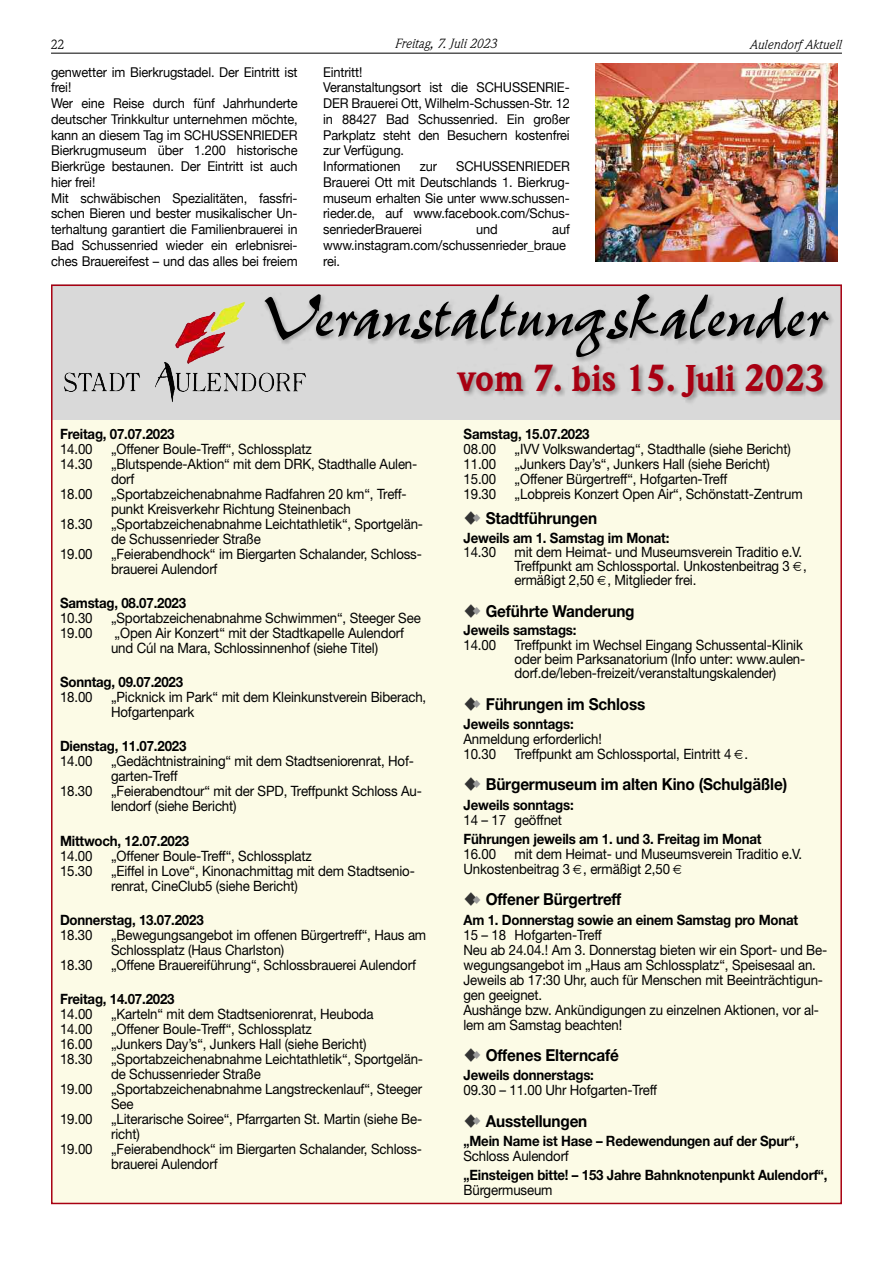
<style>
.page{position:relative;width:893px;height:1263px;background:#fff}
.page>*{position:absolute;margin:0;border:0;box-sizing:border-box;transform-origin:0 0}
.t1{font:72px "Pepita";letter-spacing:-.02em;color:#000}
.t2{font:900 39px "Weidemann";color:#a80012;scale:.93 1}
.t3{font:700 16.5px "Helvetica Neue";letter-spacing:-.01em;color:#000;scale:.93 1}
.t4{font:14.25px/15px "Helvetica Neue";letter-spacing:-.01em;color:#000;scale:.93 1}
.t5{font:700 14.25px "Helvetica Neue";letter-spacing:-.015em;color:#000;scale:.93 1}
.t6{font:italic 13.95px "Weidemann";color:#000}
.t7{font:13.95px "Weidemann";color:#000}
.t8{font:13.5px/15.8px "Helvetica Neue";letter-spacing:-.01em;color:#000;scale:.95 1}
.s1{color:#333}
</style>
<div class="page">
<hr style="left:51px;top:53px;width:791px;height:1px;background:#000">
<div style="left:51px;top:419px;width:791px;height:785px;background:#fcfbe6"></div>
<img style="left:51px;top:284px;width:791px;height:69px">
<img style="left:51px;top:353px;width:791px;height:71px">
<img style="left:595px;top:64px;width:243px;height:198px">
<p class="t7" style="left:51px;top:36px;width:15px">22</p>
<p class="t6" style="left:395px;top:35px;width:103px">Freitag, 7. Juli 2023</p>
<p class="t6" style="left:750px;top:36px;width:93px">Aulendorf Aktuell</p>
<p class="t8" style="left:51px;top:64px;width:261px">genwetter im Bierkrugstadel. Der Eintritt ist frei!<br>Wer eine Reise durch fünf Jahrhunderte deutscher Trinkkultur unternehmen möchte, kann an diesem Tag im SCHUSSENRIEDER Bierkrugmuseum über 1.200 historische Bierkrüge bestaunen. Der Eintritt ist auch hier frei!<br>Mit schwäbischen Spezialitäten, fassfri&shy;schen Bieren und bester musikalischer Un&shy;terhaltung garantiert die Familienbrauerei in Bad Schussenried wieder ein erlebnisrei&shy;ches Brauereifest – und das alles bei freiem</p>
<p class="t8" style="left:323px;top:64px;width:261px">Eintritt!<br>Veranstaltungsort ist die SCHUSSENRIE-<br>DER Brauerei Ott, Wilhelm-Schussen-Str. 12 in 88427 Bad Schussenried. Ein großer<br>Parkplatz steht den Besuchern kostenfrei zur Verfügung.<br>Informationen</p>
<p class="t8" style="left:323px;top:158px;width:261px;text-align:justify;text-indent:133px">SCHUSSENRIEDER Brauerei Ott mit Deutschlands 1. Bierkrug&shy;museum erhalten Sie unter www.schussen&shy;rieder.de, auf www.facebook.com/Schus&shy;senriederBrauerei</p>
<p class="t8" style="left:420px;top:158px;width:20px">zur</p>
<p class="t8" style="left:323px;top:221px;width:261px;text-indent:229px">auf www.instagram.com/schussenrieder_braue rei.</p>
<p class="t8" style="left:476px;top:221px;width:24px">und</p>
<h1 class="t1" style="left:261px;top:268px;width:570px">Veranstaltungskalender</h1>
<h2 class="t2" style="left:458px;top:355px;width:396px">vom 7. bis 15. Juli 2023</h2>
<p class="t5" style="left:60px;top:428px;width:125px">Freitag, 07.07.2023</p>
<p class="t4" style="left:60px;top:442px;width:37px">14.00</p>
<p class="t4" style="left:111px;top:442px;width:218px">„Offener Boule-Treff“, Schlossplatz</p>
<p class="t4" style="left:60px;top:457px;width:37px">14.30</p>
<p class="t4" style="left:111px;top:457px;width:331px">„Blutspende-Aktion“ mit dem DRK, Stadthalle Aulen&shy;dorf</p>
<p class="t4" style="left:60px;top:487px;width:37px">18.00</p>
<p class="t4" style="left:111px;top:487px;width:319px">„Sportabzeichenabnahme Radfahren 20 km“, Treff&shy;punkt Kreisverkehr Richtung Steinenbach</p>
<p class="t4" style="left:60px;top:517px;width:37px">18.30</p>
<p class="t4" style="left:111px;top:517px;width:337px">„Sportabzeichenabnahme Leichtathletik“, Sportgelän&shy;de Schussenrieder Straße</p>
<p class="t4" style="left:60px;top:547px;width:37px">19.00</p>
<p class="t4" style="left:111px;top:547px;width:336px">„Feierabendhock“ im Biergarten Schalander, Schloss&shy;brauerei Aulendorf</p>
<p class="t5" style="left:60px;top:598px;width:137px">Samstag, 08.07.2023</p>
<p class="t4" style="left:60px;top:612px;width:37px">10.30</p>
<p class="t4" style="left:111px;top:612px;width:335px">„Sportabzeichenabnahme Schwimmen“, Steeger See</p>
<p class="t4" style="left:60px;top:627px;width:37px">19.00</p>
<p class="t4" style="left:111px;top:627px;width:317px">„Open Air Konzert“ mit der Stadtkapelle Aulendorf und Cúl na Mara, Schlossinnenhof (siehe Titel)</p>
<p class="t5" style="left:60px;top:677px;width:134px">Sonntag, 09.07.2023</p>
<p class="t4" style="left:60px;top:691px;width:37px">18.00</p>
<p class="t4" style="left:111px;top:691px;width:340px">„Picknick im Park“ mit dem Kleinkunstverein Biberach,<br>Hofgartenpark</p>
<p class="t5" style="left:60px;top:741px;width:137px">Dienstag, 11.07.2023</p>
<p class="t4" style="left:60px;top:755px;width:37px">14.00</p>
<p class="t4" style="left:111px;top:755px;width:327px">„Gedächtnistraining“ mit dem Stadtseniorenrat, Hof&shy;garten-Treff</p>
<p class="t4" style="left:60px;top:785px;width:37px">18.30</p>
<p class="t4" style="left:111px;top:785px;width:336px">„Feierabendtour“ mit der SPD, Treffpunkt Schloss Au&shy;lendorf (siehe Bericht)</p>
<p class="t5" style="left:60px;top:835px;width:141px">Mittwoch, 12.07.2023</p>
<p class="t4" style="left:60px;top:849px;width:37px">14.00</p>
<p class="t4" style="left:111px;top:849px;width:218px">„Offener Boule-Treff“, Schlossplatz</p>
<p class="t4" style="left:60px;top:864px;width:37px">15.30</p>
<p class="t4" style="left:111px;top:864px;width:328px">„Eiffel in Love“, Kinonachmittag mit dem Stadtsenio&shy;renrat, CineClub5 (siehe Bericht)</p>
<p class="t5" style="left:60px;top:915px;width:156px">Donnerstag, 13.07.2023</p>
<p class="t4" style="left:60px;top:929px;width:37px">18.30</p>
<p class="t4" style="left:111px;top:929px;width:340px">„Bewegungsangebot im offenen Bürgertreff“, Haus am<br>Schlossplatz (Haus Charlston)</p>
<p class="t4" style="left:60px;top:959px;width:37px">18.30</p>
<p class="t4" style="left:111px;top:959px;width:329px">„Offene Brauereiführung“, Schlossbrauerei Aulendorf</p>
<p class="t5" style="left:60px;top:994px;width:125px">Freitag, 14.07.2023</p>
<p class="t4" style="left:60px;top:1008px;width:37px">14.00</p>
<p class="t4" style="left:111px;top:1008px;width:284px">„Karteln“ mit dem Stadtseniorenrat, Heuboda</p>
<p class="t4" style="left:60px;top:1023px;width:37px">14.00</p>
<p class="t4" style="left:111px;top:1023px;width:218px">„Offener Boule-Treff“, Schlossplatz</p>
<p class="t4" style="left:60px;top:1038px;width:37px">16.00</p>
<p class="t4" style="left:111px;top:1038px;width:276px">„Junkers Day’s“, Junkers Hall (siehe Bericht)</p>
<p class="t4" style="left:60px;top:1053px;width:37px">18.30</p>
<p class="t4" style="left:111px;top:1053px;width:337px">„Sportabzeichenabnahme Leichtathletik“, Sportgelän&shy;de Schussenrieder Straße</p>
<p class="t4" style="left:60px;top:1083px;width:37px">19.00</p>
<p class="t4" style="left:111px;top:1083px;width:336px">„Sportabzeichenabnahme Langstreckenlauf“, Steeger<br>See</p>
<p class="t4" style="left:60px;top:1113px;width:37px">19.00</p>
<p class="t4" style="left:111px;top:1113px;width:336px">„Literarische Soiree“, Pfarrgarten St. Martin (siehe Be&shy;richt)</p>
<p class="t4" style="left:60px;top:1143px;width:37px">19.00</p>
<p class="t4" style="left:111px;top:1143px;width:336px">„Feierabendhock“ im Biergarten Schalander, Schloss&shy;brauerei Aulendorf</p>
<p class="t5" style="left:464px;top:428px;width:137px">Samstag, 15.07.2023</p>
<p class="t4" style="left:464px;top:442px;width:37px">08.00</p>
<p class="t4" style="left:515px;top:442px;width:299px">„IVV Volkswandertag“, Stadthalle (siehe Bericht)</p>
<p class="t4" style="left:464px;top:457px;width:37px">11.00</p>
<p class="t4" style="left:515px;top:457px;width:276px">„Junkers Day’s“, Junkers Hall (siehe Bericht)</p>
<p class="t4" style="left:464px;top:472px;width:37px">15.00</p>
<p class="t4" style="left:515px;top:472px;width:230px">„Offener Bürgertreff“, Hofgarten-Treff</p>
<p class="t4" style="left:464px;top:487px;width:37px">19.30</p>
<p class="t4" style="left:515px;top:487px;width:311px">„Lobpreis Konzert Open Air“, Schönstatt-Zentrum</p>
<p class="t3" style="left:463px;top:512px;width:145px"><span class="s1">◆</span> Stadtführungen</p>
<p class="t5" style="left:463px;top:532px;width:223px">Jeweils am 1. Samstag im Monat:</p>
<p class="t4" style="left:463px;top:546px;width:37px">14.30</p>
<p class="t4" style="left:514px;top:546px;width:316px;line-height:14.2px">mit dem Heimat- und Museumsverein Traditio e.V.<br>Treffpunkt am Schlossportal. Unkostenbeitrag 3 , ermäßigt 2,50 , Mitglieder frei.</p>
<p class="t3" style="left:463px;top:605px;width:185px"><span class="s1">◆</span> Geführte Wanderung</p>
<p class="t5" style="left:463px;top:625px;width:123px">Jeweils samstags:</p>
<p class="t4" style="left:463px;top:638px;width:37px">14.00</p>
<p class="t4" style="left:514px;top:639px;width:314px;line-height:14.2px">Treffpunkt im Wechsel Eingang Schussental-Klinik oder beim Parksanatorium (Info unter: www.aulen&shy;dorf.de/leben-freizeit/veranstaltungskalender)</p>
<p class="t3" style="left:463px;top:698px;width:197px"><span class="s1">◆</span> Führungen im Schloss</p>
<p class="t5" style="left:463px;top:719px;width:120px">Jeweils sonntags:</p>
<p class="t4" style="left:463px;top:733px;width:150px">Anmeldung erforderlich!<br>10.30</p>
<p class="t4" style="left:514px;top:748px;width:253px">Treffpunkt am Schlossportal, Eintritt 4 .</p>
<p class="t3" style="left:463px;top:778px;width:350px"><span class="s1">◆</span> Bürgermuseum im alten Kino (Schulgäßle)</p>
<p class="t5" style="left:463px;top:799px;width:120px">Jeweils sonntags:</p>
<p class="t4" style="left:463px;top:813px;width:108px">14 – 17 geöffnet</p>
<p class="t5" style="left:463px;top:834px;width:322px">Führungen jeweils am 1. und 3. Freitag im Monat</p>
<p class="t4" style="left:463px;top:848px;width:37px">16.00</p>
<p class="t4" style="left:463px;top:848px;width:366px;text-indent:51px">mit dem Heimat- und Museumsverein Traditio e.V.<br>Unkostenbeitrag 3 , ermäßigt 2,50</p>
<p class="t3" style="left:463px;top:893px;width:171px"><span class="s1">◆</span> Offener Bürgertreff</p>
<p class="t5" style="left:463px;top:914px;width:361px">Am 1. Donnerstag sowie an einem Samstag pro Monat</p>
<p class="t4" style="left:463px;top:928px;width:393px">15 – 18 Hofgarten-Treff<br>Neu ab 24.04.! Am 3. Donnerstag bieten wir ein Sport- und Be&shy;wegungsangebot im „Haus am Schlossplatz“, Speisesaal an.<br>Jeweils ab 17:30 Uhr, auch für Menschen mit Beeinträchtigun&shy;gen geeignet.<br>Aushänge bzw. Ankündigungen zu einzelnen Aktionen, vor al&shy;lem am Samstag beachten!</p>
<p class="t3" style="left:463px;top:1049px;width:169px"><span class="s1">◆</span> Offenes Elterncafé</p>
<p class="t5" style="left:463px;top:1070px;width:142px">Jeweils donnerstags:</p>
<p class="t4" style="left:463px;top:1084px;width:210px">09.30 – 11.00 Uhr Hofgarten-Treff</p>
<p class="t3" style="left:463px;top:1115px;width:135px"><span class="s1">◆</span> Ausstellungen</p>
<p class="t5" style="left:463px;top:1136px;width:362px">„Mein Name ist Hase – Redewendungen auf der Spur“,</p>
<p class="t4" style="left:463px;top:1150px;width:115px">Schloss Aulendorf</p>
<p class="t5" style="left:463px;top:1170px;width:393px">„Einsteigen bitte! – 153 Jahre Bahnknotenpunkt Aulendorf“,</p>
<p class="t4" style="left:463px;top:1184px;width:97px">Bürgermuseum</p>
</div>
